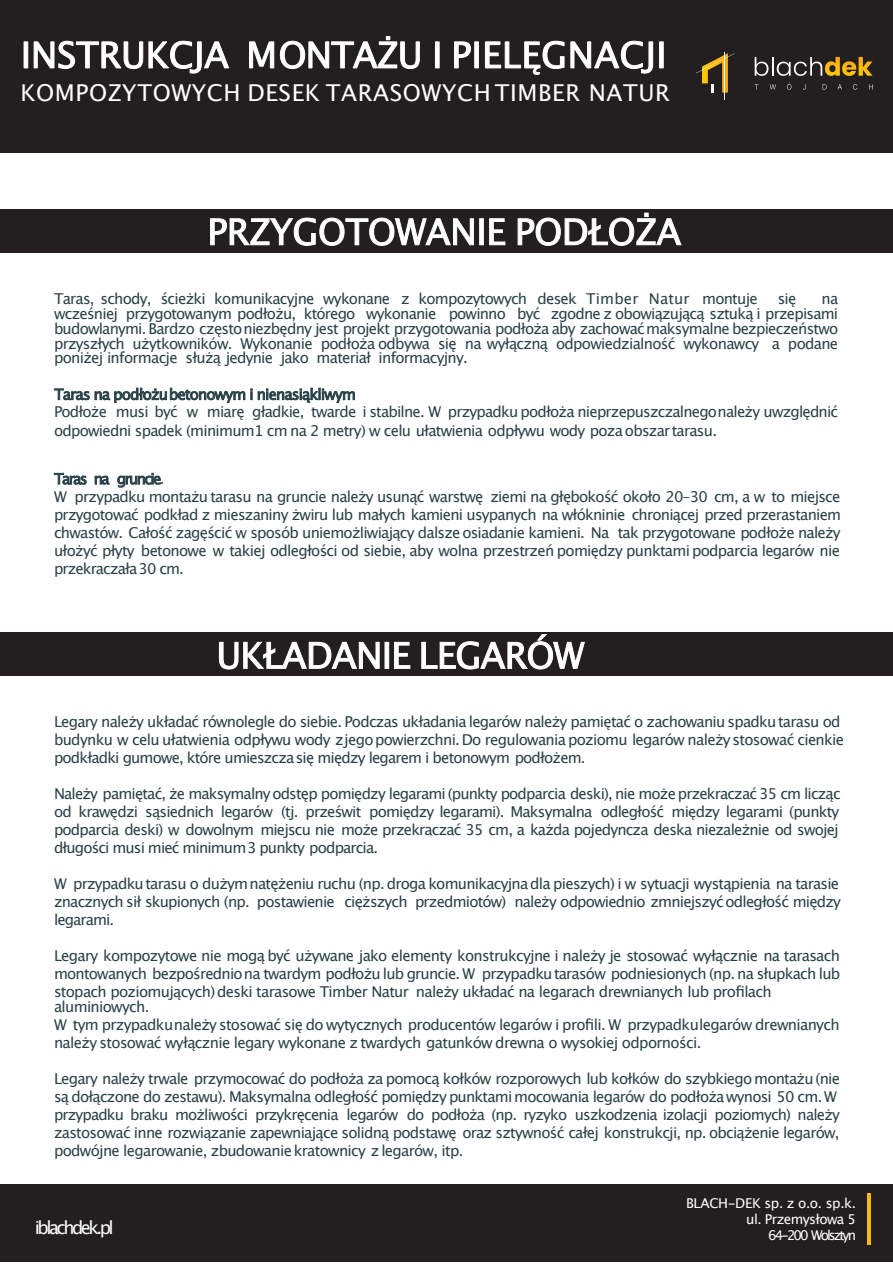
<style>
.page{position:relative;width:893px;height:1264px;background:#fff}
.page>*{position:absolute;margin:0;border:0;box-sizing:border-box;transform-origin:0 0}
.t1{font:23.25px "Lucida Grande";letter-spacing:.025em;color:#fff}
.t2{font:18px "Lucida Grande";letter-spacing:-.135em;color:#fff}
.t3{font:15px/18px "Lucida Grande";letter-spacing:-.05em;color:#294148}
.t4{font:13.5px/16.2px "Lucida Grande";letter-spacing:-.045em;color:#fff;text-align:right}
</style>
<div class="page">
<div style="left:0;top:209px;width:892px;height:43px;background:#231f20"></div>
<div style="left:0;top:632px;width:892px;height:44px;background:#231f20"></div>
<svg style="left:210px;top:218px;width:264px;height:28px"></svg>
<svg style="left:479px;top:218px;width:4px;height:27px"></svg>
<svg style="left:489px;top:218px;width:16px;height:27px"></svg>
<svg style="left:518px;top:213px;width:163px;height:33px"></svg>
<svg style="left:54px;top:388px;width:191px;height:15px"></svg>
<svg style="left:251px;top:388px;width:1px;height:12px"></svg>
<svg style="left:258px;top:388px;width:97px;height:15px"></svg>
<svg style="left:54px;top:473px;width:33px;height:11px"></svg>
<svg style="left:95px;top:475px;width:14px;height:9px"></svg>
<svg style="left:117px;top:473px;width:44px;height:14px"></svg>
<svg style="left:219px;top:642px;width:160px;height:27px"></svg>
<svg style="left:385px;top:642px;width:4px;height:26px"></svg>
<svg style="left:394px;top:642px;width:16px;height:26px"></svg>
<svg style="left:421px;top:634px;width:164px;height:35px"></svg>
<div style="left:0;top:1183px;width:893px;height:78px;background:#231f20"></div>
<hr style="left:867px;top:1192px;width:3px;height:52px;background:#fdba0d">
<div style="left:0;top:0;width:893px;height:152px;background:#231f20"></div>
<svg style="left:769px;top:84px;width:7px;height:5px"></svg>
<svg style="left:787px;top:83px;width:4px;height:7px"></svg>
<svg style="left:822px;top:84px;width:4px;height:5px"></svg>
<svg style="left:838px;top:84px;width:4px;height:5px"></svg>
<svg style="left:853px;top:84px;width:4px;height:6px"></svg>
<svg style="left:869px;top:84px;width:4px;height:5px"></svg>
<svg style="left:755px;top:57px;width:117px;height:19px"></svg>
<svg style="left:696px;top:53px;width:39px;height:40px"></svg>
<hr style="left:724px;top:53px;width:1px;height:47px;background:#fff">
<div style="left:24px;top:42px;width:4px;height:26px;background:#fff;border:1px solid #fff"></div>
<svg style="left:34px;top:41px;width:109px;height:28px"></svg>
<svg style="left:149px;top:41px;width:80px;height:32px"></svg>
<svg style="left:249px;top:42px;width:25px;height:26px"></svg>
<svg style="left:280px;top:37px;width:140px;height:32px"></svg>
<hr style="left:435px;top:42px;width:4px;height:26px;background:#fff">
<svg style="left:454px;top:42px;width:17px;height:26px"></svg>
<svg style="left:474px;top:42px;width:4px;height:26px"></svg>
<svg style="left:485px;top:41px;width:79px;height:34px"></svg>
<svg style="left:570px;top:41px;width:83px;height:32px"></svg>
<hr style="left:659px;top:42px;width:4px;height:26px;background:#fff">
<h1 class="t1" style="left:21px;top:83px;width:651px">KOMPOZYTOWYCH DESEK TARASOWYCH TIMBER NATUR</h1>
<p class="t3" style="left:54px;top:290px;width:705px">Taras, schody, ścieżki komunikacyjne wykonane z kompozytowych desek Timber Natur montuje</p>
<p class="t3" style="left:778px;top:290px;width:20px">się</p>
<p class="t3" style="left:54px;top:292px;width:786px;line-height:15px;text-align:justify;text-indent:767px">na wcześniej przygotowanym podłożu, którego wykonanie powinno być zgodne z obowiązującą sztuką i przepisami budowlanymi. Bardzo częstoniezbędny jest projekt przygotowania podłoża aby zachowaćmaksymalne bezpieczeństwo przyszłych użytkowników. Wykonanie podłoża odbywa się na wyłączną odpowiedzialność wykonawcy a podane poniżej informacje służą jedynie jako materiał informacyjny.</p>
<p class="t3" style="left:54px;top:404px;width:786px">Podłoże musi być w miarę gładkie, twarde i stabilne. W przypadku podłoża nieprzepuszczalnegonależy uwzględnić odpowiedni spadek (minimum1 cm na 2 metry) w celu ułatwienia odpływu wody poza obszartarasu.</p>
<p class="t3" style="left:54px;top:470px;width:789px;text-indent:106px">.<br>W przypadku montażu tarasu na gruncie należy usunąć warstwę ziemi na głębokość około 20–30 cm, a w to miejsce przygotować podkład z mieszaniny żwiru lub małych kamieni usypanych na włókninie chroniącej przed przerastaniem chwastów. Całość zagęścić w sposób uniemożliwiający dalsze osiadanie kamieni. Na tak przygotowane podłoże należy ułożyć płyty betonowe w takiej odległości od siebie, aby wolna przestrzeń pomiędzy punktami podparcia legarów nie przekraczała30 cm.</p>
<p class="t3" style="left:54px;top:713px;width:792px">Legary należy układać równolegle do siebie. Podczas układania legarów należy pamiętać o zachowaniu spadku tarasu od budynku w celu ułatwienia odpływu wody zjegopowierzchni. Do regulowania poziomu legarów należy stosować cienkie podkładki gumowe, które umieszczasię między legarem i betonowym podłożem.</p>
<p class="t3" style="left:54px;top:785px;width:788px">Należy pamiętać, że maksymalny odstęp pomiędzy legarami (punkty podparcia deski), nie może przekraczać 35 cm licząc od krawędzi sąsiednich legarów (tj. prześwit pomiędzy legarami). Maksymalna odległość między legarami (punkty podparcia deski) w dowolnym miejscu nie może przekraczać 35 cm, a każda pojedyncza deska niezależnie od swojej długości musi mieć minimum3 punkty podparcia.</p>
<p class="t3" style="left:54px;top:875px;width:788px;text-align:justify">W przypadku tarasu o dużymnatężeniu ruchu (np. droga komunikacyjna dla pieszych) i w sytuacji wystąpienia na tarasie znacznych sił skupionych (np. postawienie cięższych przedmiotów) należy odpowiednio zmniejszyć odległość między legarami.</p>
<p class="t3" style="left:54px;top:947px;width:788px;text-align:justify">Legary kompozytowe nie mogą być używane jako elementy konstrukcyjne i należy je stosować wyłącznie na tarasach montowanych bezpośredniona twardym podłożu lub gruncie. W przypadkutarasów podniesionych (np. na słupkach lub stopach poziomujących) deski tarasowe Timber Natur należy układać na legarach drewnianych lub profilach</p>
<p class="t3" style="left:54px;top:998px;width:787px">aluminiowych.<br>W tym przypadkunależy stosować się do wytycznych producentów legarów i profili. W przypadkulegarów drewnianych należy stosować wyłącznie legary wykonane z twardych gatunków drewna o wysokiej odporności.</p>
<p class="t3" style="left:54px;top:1070px;width:787px">Legary należy trwale przymocować do podłoża za pomocą kołków rozporowych lub kołków do szybkiego montażu (nie są dołączone do zestawu). Maksymalna odległość pomiędzy punktami mocowania legarów do podłoża wynosi 50 cm. W przypadku braku możliwości przykręcenia legarów do podłoża (np. ryzyko uszkodzenia izolacji poziomych) należy zastosować inne rozwiązanie zapewniające solidną podstawę oraz sztywność całej konstrukcji, np. obciążenie legarów, podwójne legarowanie, zbudowanie kratownicy z legarów, itp.</p>
<p class="t4" style="left:686px;top:1195px;width:171px">BLACH-DEK sp. z o.o. sp.k. ul. Przemysłowa 5<br>64-200 Wolsztyn</p>
<p class="t2" style="left:35px;top:1219px;width:81px">iblachdek.pl</p>
</div>
